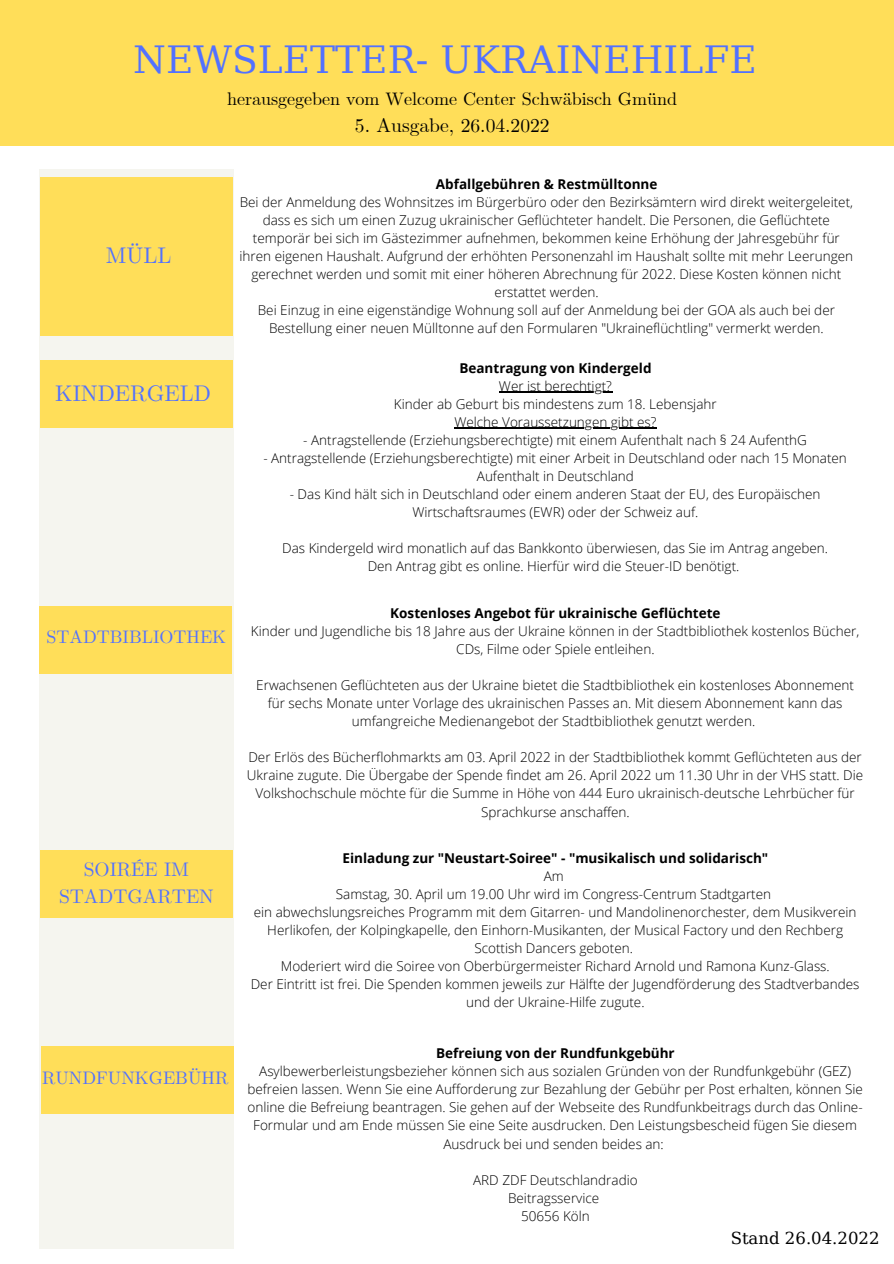
<style>
.page{position:relative;width:894px;height:1264px;background:#fff}
.page>*{position:absolute;margin:0;border:0;box-sizing:border-box;transform-origin:0 0}
.t1{font:37.5px "DejaVu Serif";color:#5271ff}
.t2{font:22.5px "CMU Serif";color:#5271ff}
.t3{font:19.5px "CMU Serif";color:#000}
.t4{font:19.5px/27px "CMU Serif";color:#5271ff;text-align:center}
.t5{font:18px "CMU Serif";color:#000}
.t6{font:18px "CMU Serif";color:#5271ff}
.t7{font:16.5px "DejaVu Serif";color:#000}
.t8{font:300 13.5px/18px "Open Sans";color:#000;text-align:center}
.t9{font:700 13.5px "Open Sans";color:#000}
</style>
<div class="page">
<div style="left:39px;top:169px;width:195px;height:1079px;background:#f5f5ef"></div>
<div style="left:0;top:0;width:893px;height:146px;background:#ffde59"></div>
<div style="left:40px;top:360px;width:193px;height:68px;background:#ffde59"></div>
<div style="left:40px;top:177px;width:193px;height:159px;background:#ffde59"></div>
<div style="left:39px;top:606px;width:193px;height:67px;background:#ffde59"></div>
<div style="left:40px;top:850px;width:193px;height:68px;background:#ffde59"></div>
<div style="left:41px;top:1046px;width:193px;height:67px;background:#ffde59"></div>
<hr style="left:499px;top:392px;width:113px;height:1px;background:#000">
<hr style="left:454px;top:428px;width:202px;height:1px;background:#000">
<p class="t1" style="left:133px;top:38px;width:625px">NEWSLETTER- UKRAINEHILFE</p>
<p class="t5" style="left:227px;top:88px;width:451px">herausgegeben vom Welcome Center Schwäbisch Gmünd</p>
<p class="t3" style="left:355px;top:113px;width:196px">5. Ausgabe, 26.04.2022</p>
<p class="t2" style="left:106px;top:242px;width:67px">MÜLL</p>
<p class="t2" style="left:55px;top:380px;width:157px">KINDERGELD</p>
<p class="t6" style="left:47px;top:626px;width:181px">STADTBIBLIOTHEK</p>
<p class="t4" style="left:59px;top:857px;width:156px">SOIRÉE IM<br>STADTGARTEN</p>
<p class="t6" style="left:42px;top:1067px;width:188px">RUNDFUNKGEBÜHR</p>
<p class="t9" style="left:436px;top:175px;width:223px">Abfallgebühren &amp; Restmülltonne</p>
<p class="t8" style="left:239px;top:193px;width:615px">Bei der Anmeldung des Wohnsitzes im Bürgerbüro oder den Bezirksämtern wird direkt weitergeleitet, dass es sich um einen Zuzug ukrainischer Geflüchteter handelt. Die Personen, die Geflüchtete temporär bei sich im Gästezimmer aufnehmen, bekommen keine Erhöhung der Jahresgebühr für ihren eigenen Haushalt. Aufgrund der erhöhten Personenzahl im Haushalt sollte mit mehr Leerungen gerechnet werden und somit mit einer höheren Abrechnung für 2022. Diese Kosten können nicht erstattet werden.</p>
<p class="t8" style="left:258px;top:301px;width:578px">Bei Einzug in eine eigenständige Wohnung soll auf der Anmeldung bei der GOA als auch bei der<br>Bestellung einer neuen Mülltonne auf den Formularen "Ukraineflüchtling" vermerkt werden.</p>
<p class="t9" style="left:459px;top:358px;width:194px">Beantragung von Kindergeld</p>
<p class="t8" style="left:499px;top:376px;width:114px">Wer ist berechtigt?</p>
<p class="t8" style="left:394px;top:394px;width:324px">Kinder ab Geburt bis mindestens zum 18. Lebensjahr</p>
<p class="t8" style="left:454px;top:412px;width:203px">Welche Voraussetzungen gibt es?</p>
<p class="t8" style="left:303px;top:430px;width:505px">- Antragstellende (Erziehungsberechtigte) mit einem Aufenthalt nach § 24 AufenthG</p>
<p class="t8" style="left:263px;top:448px;width:585px">- Antragstellende (Erziehungsberechtigte) mit einer Arbeit in Deutschland oder nach 15 Monaten<br>Aufenthalt in Deutschland</p>
<p class="t8" style="left:290px;top:484px;width:532px">- Das Kind hält sich in Deutschland oder einem anderen Staat der EU, des Europäischen<br>Wirtschaftsraumes (EWR) oder der Schweiz auf.</p>
<p class="t8" style="left:282px;top:538px;width:547px">Das Kindergeld wird monatlich auf das Bankkonto überwiesen, das Sie im Antrag angeben.</p>
<p class="t8" style="left:367px;top:556px;width:373px">Den Antrag gibt es online. Hierfür wird die Steuer-ID benötigt.</p>
<p class="t9" style="left:390px;top:604px;width:332px">Kostenloses Angebot für ukrainische Geflüchtete</p>
<p class="t8" style="left:251px;top:622px;width:609px">Kinder und Jugendliche bis 18 Jahre aus der Ukraine können in der Stadtbibliothek kostenlos Bücher,<br>CDs, Filme oder Spiele entleihen.</p>
<p class="t8" style="left:256px;top:676px;width:599px">Erwachsenen Geflüchteten aus der Ukraine bietet die Stadtbibliothek ein kostenloses Abonnement für sechs Monate unter Vorlage des ukrainischen Passes an. Mit diesem Abonnement kann das umfangreiche Medienangebot der Stadtbibliothek genutzt werden.</p>
<p class="t8" style="left:247px;top:748px;width:617px">Der Erlös des Bücherflohmarkts am 03. April 2022 in der Stadtbibliothek kommt Geflüchteten aus der Ukraine zugute. Die Übergabe der Spende findet am 26. April 2022 um 11.30 Uhr in der VHS statt. Die Volkshochschule möchte für die Summe in Höhe von 444 Euro ukrainisch-deutsche Lehrbücher für Sprachkurse anschaffen.</p>
<p class="t9" style="left:342px;top:848px;width:427px">Einladung zur "Neustart-Soiree" - "musikalisch und solidarisch"</p>
<p class="t8" style="left:543px;top:866px;width:22px">Am</p>
<p class="t8" style="left:336px;top:884px;width:436px">Samstag, 30. April um 19.00 Uhr wird im Congress-Centrum Stadtgarten</p>
<p class="t8" style="left:254px;top:902px;width:604px">ein abwechslungsreiches Programm mit dem Gitarren- und Mandolinenorchester, dem Musikverein<br>Herlikofen, der Kolpingkapelle, den Einhorn-Musikanten, der Musical Factory und den Rechberg<br>Scottish Dancers geboten.</p>
<p class="t8" style="left:280px;top:956px;width:550px">Moderiert wird die Soiree von Oberbürgermeister Richard Arnold und Ramona Kunz-Glass.</p>
<p class="t8" style="left:251px;top:974px;width:610px">Der Eintritt ist frei. Die Spenden kommen jeweils zur Hälfte der Jugendförderung des Stadtverbandes und der Ukraine-Hilfe zugute.</p>
<p class="t9" style="left:436px;top:1043px;width:240px">Befreiung von der Rundfunkgebühr</p>
<p class="t8" style="left:247px;top:1062px;width:616px">Asylbewerberleistungsbezieher können sich aus sozialen Gründen von der Rundfunkgebühr (GEZ) befreien lassen. Wenn Sie eine Aufforderung zur Bezahlung der Gebühr per Post erhalten, können Sie online die Befreiung beantragen. Sie gehen auf der Webseite des Rundfunkbeitrags durch das Online-Formular und am Ende müssen Sie eine Seite ausdrucken. Den Leistungsbescheid fügen Sie diesem Ausdruck bei und senden beides an:</p>
<p class="t8" style="left:473px;top:1170px;width:166px">ARD ZDF Deutschlandradio</p>
<p class="t8" style="left:508px;top:1188px;width:93px">Beitragsservice</p>
<p class="t8" style="left:521px;top:1206px;width:70px">50656 Köln</p>
<p class="t7" style="left:730px;top:1228px;width:150px">Stand 26.04.2022</p>
</div>
